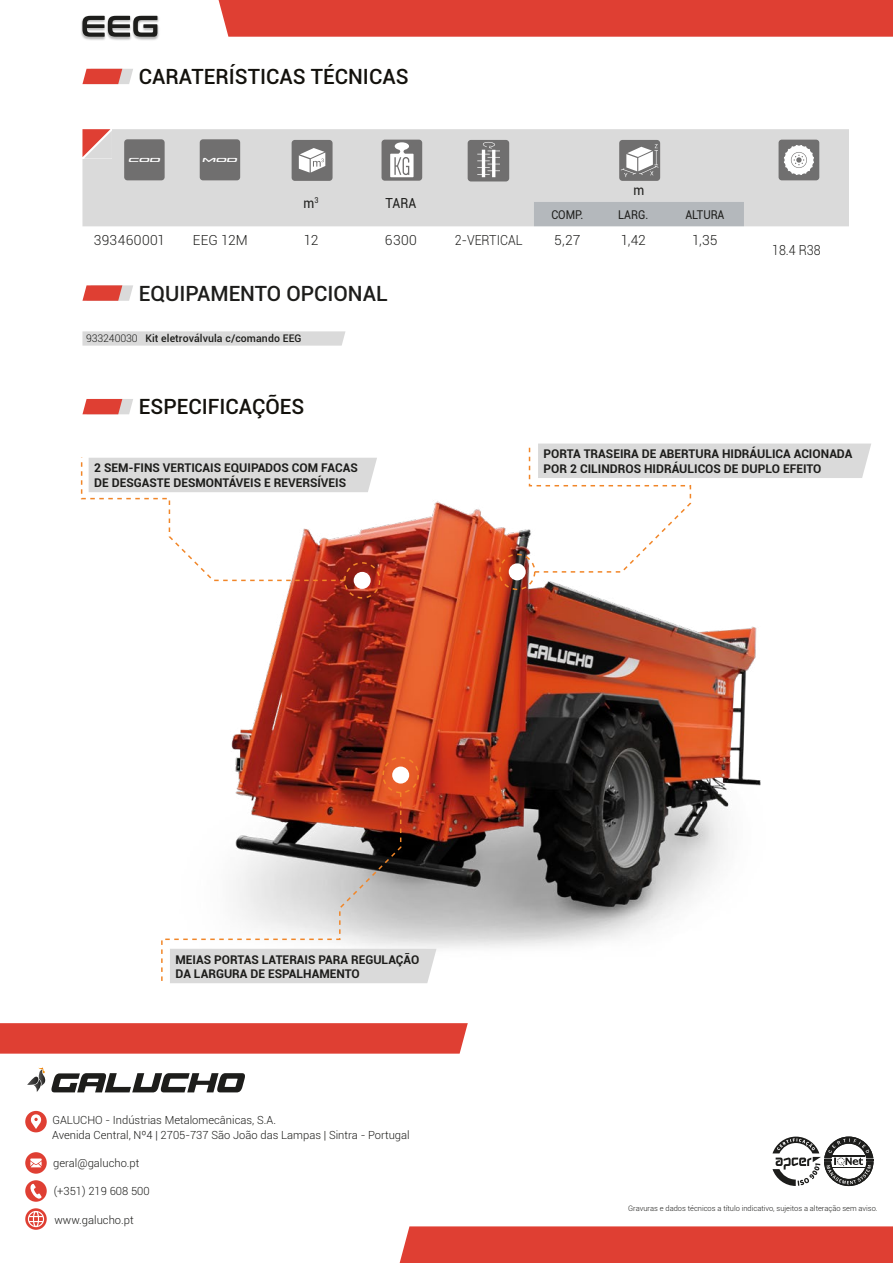
<style>
.page{position:relative;width:893px;height:1263px;background:#fff}
.page>*{position:absolute;margin:0;border:0;box-sizing:border-box;transform-origin:0 0}
.t1{font:500 21px "Roboto";color:#13110c}
.t2{font:500 21px "Roboto";color:#1d1d1b}
.t3{font:300 13.8px "Roboto";letter-spacing:.005em;color:#1d1d1b}
.t4{font:300 13.8px "Roboto";letter-spacing:.005em;color:#1d1d1b;scale:.9 1}
.t5{font:300 13.8px "Roboto";letter-spacing:.03em;color:#1d1d1b}
.t6{font:13.8px "Roboto";color:#1d1d1b;scale:.9 1}
.t7{font:12.15px "Roboto";color:#1d1d1b;scale:.9 1}
.t8{font:700 12px/14.4px "Roboto";color:#1d1d1b}
.t9{font:300 11.25px "Roboto";color:#1d1d1b}
.t10{font:500 10.5px "Roboto";letter-spacing:.01em;color:#1d1d1b}
.t11{font:italic 9.45px "Grand Sport Slight";color:#fff}
.t12{font:300 7.5px "Roboto";color:#1d1d1b}
.s1{font-weight:300}
</style>
<div class="page">
<img style="left:231px;top:501px;width:530px;height:449px">
<div style="left:219px;top:0;width:674px;height:37px;background:#df3f33"></div>
<img style="left:81px;top:15px;width:78px;height:25px">
<svg style="left:82px;top:16px;width:75px;height:21px"></svg>
<div style="left:399px;top:1226px;width:494px;height:37px;background:#df3f33"></div>
<svg style="left:0;top:1023px;width:468px;height:31px;background:#df4337"></svg>
<svg style="left:25px;top:1180px;width:22px;height:22px"></svg>
<svg style="left:30px;top:1184px;width:12px;height:14px"></svg>
<svg style="left:25px;top:1152px;width:22px;height:22px"></svg>
<svg style="left:30px;top:1158px;width:12px;height:9px"></svg>
<svg style="left:25px;top:1208px;width:22px;height:22px"></svg>
<svg style="left:28px;top:1211px;width:16px;height:16px"></svg>
<div style="left:25px;top:1111px;width:22px;height:21px;background:#df3f33;border-radius:50%"></div>
<svg style="left:30px;top:1114px;width:11px;height:15px"></svg>
<svg style="left:27px;top:1067px;width:218px;height:25px"></svg>
<svg style="left:772px;top:1136px;width:101px;height:50px"></svg>
<svg style="left:82px;top:69px;width:51px;height:15px"></svg>
<div style="left:82px;top:129px;width:767px;height:97px;background:#dadada"></div>
<div style="left:534px;top:202px;width:210px;height:24px;background:#b4b8bc"></div>
<svg style="left:82px;top:129px;width:30px;height:30px"></svg>
<div style="left:124px;top:139px;width:41px;height:41px;background:#706f6f;border-radius:3px"></div>
<div style="left:200px;top:139px;width:40px;height:41px;background:#706f6f;border-radius:3px"></div>
<div style="left:619px;top:140px;width:41px;height:41px;background:#706f6f;border-radius:3px"></div>
<svg style="left:621px;top:144px;width:38px;height:33px"></svg>
<div style="left:779px;top:140px;width:40px;height:40px;background:#706f6f;border-radius:3px"></div>
<svg style="left:784px;top:145px;width:30px;height:30px"></svg>
<div style="left:292px;top:140px;width:41px;height:41px;background:#706f6f;border-radius:3px"></div>
<svg style="left:299px;top:148px;width:26px;height:25px"></svg>
<div style="left:382px;top:140px;width:40px;height:41px;background:#706f6f;border-radius:3px"></div>
<svg style="left:390px;top:142px;width:24px;height:35px"></svg>
<div style="left:468px;top:140px;width:41px;height:41px;background:#706f6f;border-radius:3px"></div>
<svg style="left:477px;top:142px;width:23px;height:35px"></svg>
<svg style="left:82px;top:331px;width:263px;height:15px;background:#dcdcdc"></svg>
<svg style="left:82px;top:285px;width:51px;height:16px"></svg>
<div style="left:392px;top:766px;width:17px;height:17px;background:#fff;border-radius:50%"></div>
<div style="left:382px;top:757px;width:37px;height:36px;border:2px dashed #f18628;border-radius:50%"></div>
<div style="left:354px;top:572px;width:17px;height:17px;background:#fff;border-radius:50%"></div>
<div style="left:344px;top:562px;width:36px;height:37px;border:2px dashed #f18628;border-radius:50%"></div>
<div style="left:509px;top:563px;width:17px;height:17px;background:#fff;border-radius:50%"></div>
<div style="left:499px;top:554px;width:36px;height:36px;border:2px dashed #f18628;border-radius:50%"></div>
<svg style="left:402px;top:949px;width:34px;height:34px"></svg>
<svg style="left:528px;top:443px;width:343px;height:130px"></svg>
<svg style="left:161px;top:791px;width:241px;height:192px"></svg>
<svg style="left:80px;top:457px;width:297px;height:125px"></svg>
<svg style="left:82px;top:399px;width:51px;height:15px"></svg>
<h1 class="t1" style="left:139px;top:62px;width:271px">CARATERÍSTICAS TÉCNICAS</h1>
<p class="t11" style="left:128px;top:153px;width:34px">cod</p>
<p class="t11" style="left:202px;top:153px;width:36px">mod</p>
<p class="t6" style="left:304px;top:193px;width:18px">m<sup>3</sup></p>
<p class="t6" style="left:386px;top:193px;width:36px">TARA</p>
<p class="t6" style="left:633px;top:181px;width:14px">m</p>
<p class="t7" style="left:551px;top:206px;width:37px">COMP.</p>
<p class="t7" style="left:618px;top:206px;width:35px">LARG.</p>
<p class="t7" style="left:685px;top:206px;width:45px">ALTURA</p>
<p class="t5" style="left:94px;top:231px;width:73px">393460001</p>
<p class="t3" style="left:193px;top:231px;width:57px">EEG 12M</p>
<p class="t3" style="left:304px;top:231px;width:16px">12</p>
<p class="t3" style="left:385px;top:231px;width:33px">6300</p>
<p class="t4" style="left:455px;top:231px;width:77px">2-VERTICAL</p>
<p class="t3" style="left:554px;top:231px;width:28px">5,27</p>
<p class="t3" style="left:621px;top:231px;width:27px">1,42</p>
<p class="t3" style="left:692px;top:231px;width:27px">1,35</p>
<h1 class="t2" style="left:139px;top:278px;width:250px">EQUIPAMENTO OPCIONAL</h1>
<p class="t10" style="left:86px;top:331px;width:217px"><span class="s1">933240030</span> Kit eletroválvula c/comando EEG</p>
<h1 class="t1" style="left:139px;top:392px;width:167px">ESPECIFICAÇÕES</h1>
<p class="t4" style="left:772px;top:240px;width:56px">18.4 R38</p>
<p class="t8" style="left:94px;top:460px;width:265px">2 SEM-FINS VERTICAIS EQUIPADOS COM FACAS<br>DE DESGASTE DESMONTÁVEIS E REVERSÍVEIS</p>
<p class="t8" style="left:544px;top:446px;width:310px">PORTA TRASEIRA DE ABERTURA HIDRÁULICA ACIONADA<br>POR 2 CILINDROS HIDRÁULICOS DE DUPLO EFEITO</p>
<p class="t8" style="left:176px;top:951px;width:245px">MEIAS PORTAS LATERAIS PARA REGULAÇÃO<br>DA LARGURA DE ESPALHAMENTO</p>
<p class="t9" style="left:52px;top:1113px;width:225px">GALUCHO - Indústrias Metalomecânicas, S.A.</p>
<p class="t9" style="left:52px;top:1127px;width:359px">Avenida Central, Nº4 | 2705-737 São João das Lampas | Sintra - Portugal</p>
<p class="t9" style="left:53px;top:1155px;width:88px">geral@galucho.pt</p>
<p class="t9" style="left:54px;top:1183px;width:97px">(+351) 219 608 500</p>
<p class="t9" style="left:55px;top:1212px;width:81px">www.galucho.pt</p>
<p class="t12" style="left:628px;top:1203px;width:251px">Gravuras e dados técnicos a título indicativo, sujeitos a alteração sem aviso.</p>
</div>
